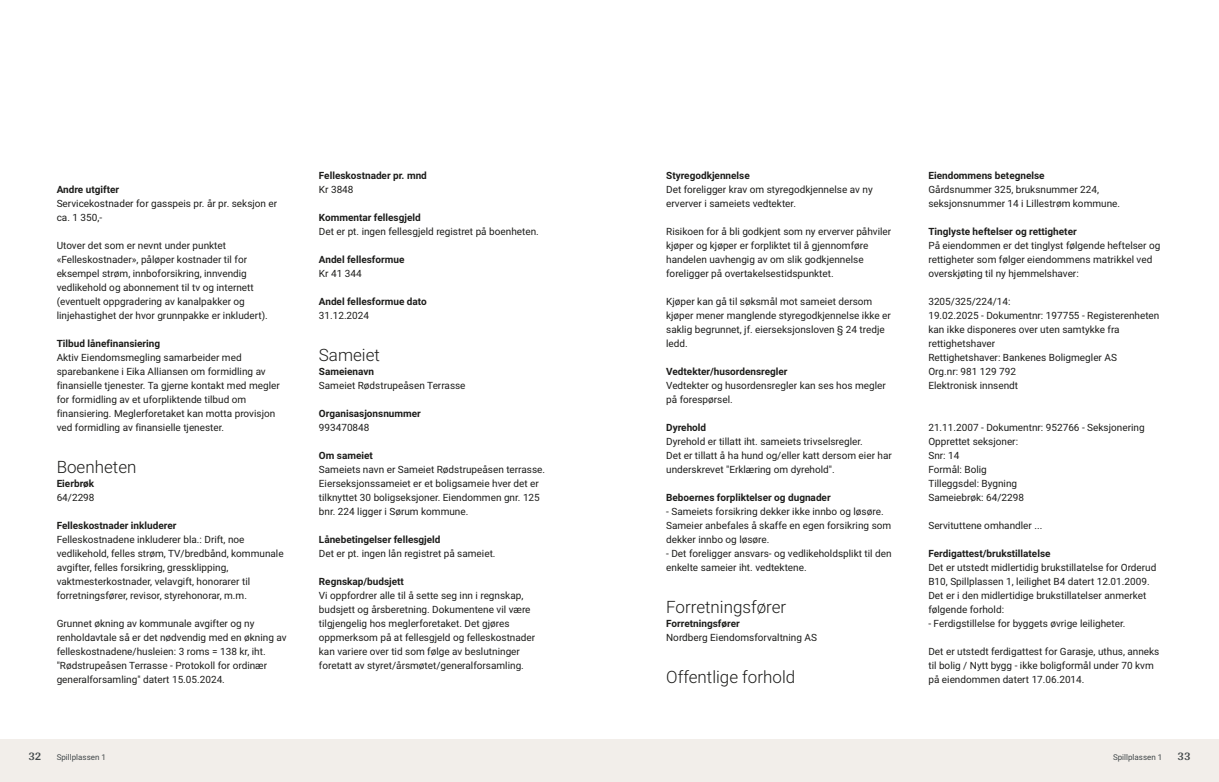
<style>
.page{position:relative;width:1219px;height:782px;background:#fff}
.page>*{position:absolute;margin:0;border:0;box-sizing:border-box;transform-origin:0 0}
.t1{font:300 17px "Roboto Vitec";color:#1d1d1b}
.t2{font:700 12px "Arya";color:#414749}
.t3{font:10px/14px "Roboto Vitec";color:#1d1d1b}
.t4{font:700 10px "Roboto Vitec";color:#1d1d1b}
.t5{font:8px "Roboto Vitec";color:#414749}
</style>
<div class="page">
<div style="left:0;top:739px;width:612px;height:42px;background:#f2eeea"></div>
<div style="left:607px;top:739px;width:612px;height:42px;background:#f2eeea"></div>
<p class="t4" style="left:57px;top:182px;width:64px">Andre utgifter</p>
<p class="t3" style="left:57px;top:195px;width:222px">Servicekostnader for gasspeis pr. år pr. seksjon er ca. 1 350,‑</p>
<p class="t3" style="left:57px;top:237px;width:213px">Utover det som er nevnt under punktet «Felleskostnader», påløper kostnader til for eksempel strøm, innboforsikring, innvendig vedlikehold og abonnement til tv og internett (eventuelt oppgradering av kanalpakker og linjehastighet der hvor grunnpakke er inkludert).</p>
<p class="t4" style="left:57px;top:336px;width:105px">Tilbud lånefinansiering</p>
<p class="t3" style="left:57px;top:349px;width:225px">Aktiv Eiendomsmegling samarbeider med sparebankene i Eika Alliansen om formidling av finansielle tjenester. Ta gjerne kontakt med megler for formidling av et uforpliktende tilbud om finansiering. Meglerforetaket kan motta provisjon ved formidling av finansielle tjenester.</p>
<h1 class="t1" style="left:57px;top:454px;width:81px">Boenheten</h1>
<p class="t4" style="left:57px;top:476px;width:39px">Eierbrøk</p>
<p class="t3" style="left:57px;top:489px;width:39px">64/ 2298</p>
<p class="t4" style="left:57px;top:518px;width:121px">Felleskostnader inkluderer</p>
<p class="t3" style="left:57px;top:531px;width:228px">Felleskostnadene inkluderer bla.: Drift, noe vedlikehold, felles strøm, TV/ bredbånd, kommunale avgifter, felles forsikring, gressklipping, vaktmesterkostnader, velavgift, honorarer til forretningsfører, revisor, styrehonorar, m.m.</p>
<p class="t3" style="left:57px;top:615px;width:231px">Grunnet økning av kommunale avgifter og ny renholdavtale så er det nødvendig med en økning av felleskostnadene/ husleien: 3 roms = 138 kr, iht. "Rødstrupeåsen Terrasse ‑ Protokoll for ordinær generalforsamling" datert 15.05.2024.</p>
<p class="t2" style="left:28px;top:749px;width:15px">32</p>
<p class="t5" style="left:57px;top:751px;width:51px">Spillplassen 1</p>
<p class="t4" style="left:319px;top:168px;width:110px">Felleskostnader pr. mnd</p>
<p class="t3" style="left:319px;top:181px;width:36px">Kr 3848</p>
<p class="t4" style="left:319px;top:210px;width:103px">Kommentar fellesgjeld</p>
<p class="t3" style="left:319px;top:223px;width:221px">Det er pt. ingen fellesgjeld registret på boenheten.</p>
<p class="t4" style="left:319px;top:252px;width:87px">Andel fellesformue</p>
<p class="t3" style="left:319px;top:265px;width:44px">Kr 41 344</p>
<p class="t4" style="left:319px;top:294px;width:109px">Andel fellesformue dato</p>
<p class="t3" style="left:319px;top:307px;width:52px">31.12.2024</p>
<h1 class="t1" style="left:319px;top:342px;width:63px">Sameiet</h1>
<p class="t4" style="left:319px;top:364px;width:57px">Sameienavn</p>
<p class="t3" style="left:319px;top:377px;width:148px">Sameiet Rødstrupeåsen Terrasse</p>
<p class="t4" style="left:319px;top:406px;width:103px">Organisasjonsnummer</p>
<p class="t3" style="left:319px;top:419px;width:52px">993470848</p>
<p class="t4" style="left:319px;top:448px;width:56px">Om sameiet</p>
<p class="t3" style="left:319px;top:461px;width:228px">Sameiets navn er Sameiet Rødstrupeåsen terrasse.<br>Eierseksjonssameiet er et boligsameie hver det er tilknyttet 30 boligseksjoner. Eiendommen gnr. 125 bnr. 224 ligger i Sørum kommune.</p>
<p class="t4" style="left:319px;top:532px;width:123px">Lånebetingelser fellesgjeld</p>
<p class="t3" style="left:319px;top:545px;width:178px">Det er pt. ingen lån registret på sameiet.</p>
<p class="t4" style="left:319px;top:574px;width:87px">Regnskap/ budsjett</p>
<p class="t3" style="left:319px;top:587px;width:218px">Vi oppfordrer alle til å sette seg inn i regnskap, budsjett og årsberetning. Dokumentene vil være tilgjengelig hos meglerforetaket. Det gjøres oppmerksom på at fellesgjeld og felleskostnader kan variere over tid som følge av beslutninger foretatt av styret/ årsmøtet/ generalforsamling.</p>
<p class="t4" style="left:666px;top:168px;width:85px">Styregodkjennelse</p>
<p class="t3" style="left:666px;top:181px;width:208px">Det foreligger krav om styregodkjennelse av ny erverver i sameiets vedtekter.</p>
<p class="t3" style="left:666px;top:223px;width:227px">Risikoen for å bli godkjent som ny erverver påhviler kjøper og kjøper er forpliktet til å gjennomføre handelen uavhengig av om slik godkjennelse foreligger på overtakelsestidspunktet.</p>
<p class="t3" style="left:666px;top:293px;width:226px">Kjøper kan gå til søksmål mot sameiet dersom kjøper mener manglende styregodkjennelse ikke er saklig begrunnet, jf. eierseksjonsloven § 24 tredje ledd.</p>
<p class="t4" style="left:666px;top:364px;width:123px">Vedtekter/ husordensregler</p>
<p class="t3" style="left:666px;top:377px;width:221px">Vedtekter og husordensregler kan ses hos megler på forespørsel.</p>
<p class="t4" style="left:666px;top:420px;width:42px">Dyrehold</p>
<p class="t3" style="left:666px;top:433px;width:227px">Dyrehold er tillatt iht. sameiets trivselsregler.<br>Det er tillatt å ha hund og/ eller katt dersom eier har underskrevet "Erklæring om dyrehold".</p>
<p class="t4" style="left:666px;top:490px;width:166px">Beboernes forpliktelser og dugnader</p>
<p class="t3" style="left:666px;top:503px;width:227px">‑ Sameiets forsikring dekker ikke innbo og løsøre.<br>Sameier anbefales å skaffe en egen forsikring som dekker innbo og løsøre.<br>‑ Det foreligger ansvars‑ og vedlikeholdsplikt til den enkelte sameier iht. vedtektene.</p>
<h1 class="t1" style="left:666px;top:594px;width:122px">Forretningsfører</h1>
<p class="t4" style="left:666px;top:616px;width:75px">Forretningsfører</p>
<p class="t3" style="left:666px;top:629px;width:152px">Nordberg Eiendomsforvaltning AS</p>
<h1 class="t1" style="left:666px;top:664px;width:131px">Offentlige forhold</h1>
<p class="t4" style="left:928px;top:168px;width:118px">Eiendommens betegnelse</p>
<p class="t3" style="left:928px;top:181px;width:193px">Gårdsnummer 325, bruksnummer 224, seksjonsnummer 14 i Lillestrøm kommune.</p>
<p class="t4" style="left:928px;top:224px;width:150px">Tinglyste heftelser og rettigheter</p>
<p class="t3" style="left:928px;top:237px;width:233px">På eiendommen er det tinglyst følgende heftelser og rettigheter som følger eiendommens matrikkel ved overskjøting til ny hjemmelshaver:</p>
<p class="t3" style="left:928px;top:293px;width:233px">3205/ 325/ 224/ 14:<br>19.02.2025 ‑ Dokumentnr: 197755 ‑ Registerenheten kan ikke disponeres over uten samtykke fra rettighetshaver<br>Rettighetshaver: Bankenes Boligmegler AS<br>Org.nr: 981 129 792<br>Elektronisk innsendt</p>
<p class="t3" style="left:928px;top:419px;width:218px">21.11.2007 ‑ Dokumentnr: 952766 ‑ Seksjonering<br>Opprettet seksjoner:<br>Snr: 14<br>Formål: Bolig<br>Tilleggsdel: Bygning<br>Sameiebrøk: 64/ 2298</p>
<p class="t3" style="left:928px;top:517px;width:115px">Servituttene omhandler ...</p>
<p class="t4" style="left:928px;top:546px;width:124px">Ferdigattest/ brukstillatelse</p>
<p class="t3" style="left:928px;top:559px;width:229px">Det er utstedt midlertidig brukstillatelse for Orderud B10, Spillplassen 1, leilighet B4 datert 12.01.2009.<br>Det er i den midlertidige brukstillatelser anmerket følgende forhold:<br>‑ Ferdigstillelse for byggets øvrige leiligheter.</p>
<p class="t3" style="left:928px;top:643px;width:233px">Det er utstedt ferdigattest for Garasje, uthus, anneks til bolig / Nytt bygg ‑ ikke boligformål under 70 kvm på eiendommen datert 17.06.2014.</p>
<p class="t5" style="left:1113px;top:751px;width:51px">Spillplassen 1</p>
<p class="t2" style="left:1177px;top:749px;width:15px">33</p>
</div>
